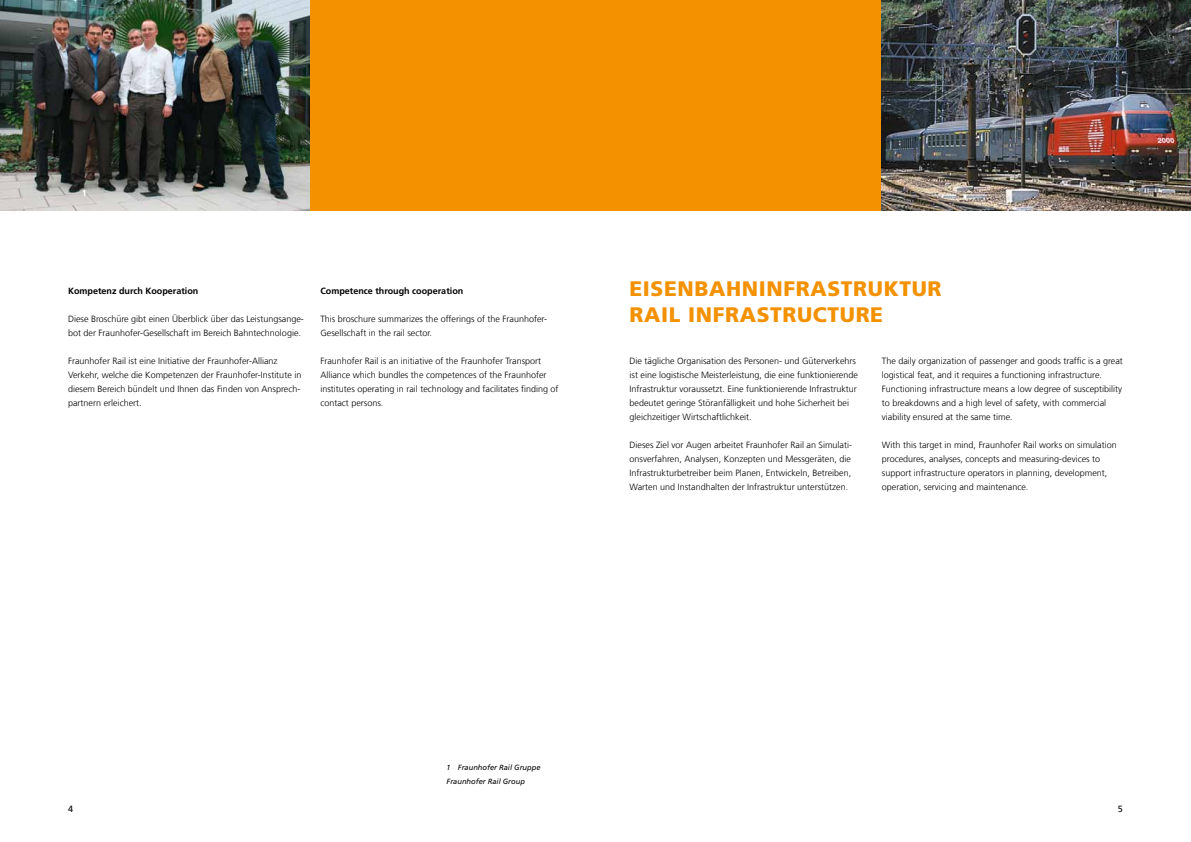
<style>
.page{position:relative;width:1191px;height:842px;background:#fff}
.page>*{position:absolute;margin:0;border:0;box-sizing:border-box;transform-origin:0 0}
.t1{font:900 21px/26px "Frutiger LT Com";letter-spacing:.03em;color:#f39100}
.t2{font:300 9px/14px "Frutiger LT Com";color:#000}
.t3{font:700 9px "Frutiger LT Com";color:#000}
.t4{font:9px "Frutiger LT Com";color:#000}
.t5{font:700 9px "Frutiger LT Com";color:#fff}
.t6{font:italic 7.5px/14px "Frutiger LT Com";color:#000}
</style>
<div class="page">
<div style="left:0;top:0;width:1191px;height:210px;background:#f39100"></div>
<img style="left:0;top:0;width:309px;height:210px">
<img style="left:882px;top:0;width:309px;height:210px">
<p class="t5" style="left:82px;top:188px;width:7px">1</p>
<p class="t3" style="left:68px;top:286px;width:132px">Kompetenz durch Kooperation</p>
<p class="t2" style="left:68px;top:312px;width:237px">Diese Broschüre gibt einen Überblick über das Leistungsange&shy;bot der Fraunhofer-Gesellschaft im Bereich Bahntechnologie.</p>
<p class="t2" style="left:68px;top:354px;width:235px">Fraunhofer Rail ist eine Initiative der Fraunhofer-Allianz Verkehr, welche die Kompetenzen der Fraunhofer-Institute in diesem Bereich bündelt und Ihnen das Finden von Ansprech&shy;partnern erleichert.</p>
<p class="t3" style="left:320px;top:286px;width:144px">Competence through cooperation</p>
<p class="t2" style="left:320px;top:312px;width:228px">This broschure summarizes the offerings of the Fraunhofer-<br>Gesellschaft in the rail sector.</p>
<p class="t2" style="left:320px;top:354px;width:240px">Fraunhofer Rail is an initiative of the Fraunhofer Transport Alliance which bundles the competences of the Fraunhofer institutes operating in rail technology and facilitates finding of contact persons.</p>
<h1 class="t1" style="left:629px;top:275px;width:313px">EISENBAHNINFRASTRUKTUR<br>RAIL INFRASTRUCTURE</h1>
<p class="t2" style="left:882px;top:354px;width:242px">The daily organization of passenger and goods traffic is a great logistical feat, and it requires a functioning infrastructure.<br>Functioning infrastructure means a low degree of susceptibility to breakdowns and a high level of safety, with commercial viability ensured at the same time.</p>
<p class="t2" style="left:882px;top:438px;width:236px">With this target in mind, Fraunhofer Rail works on simulation procedures, analyses, concepts and measuring-devices to support infrastructure operators in planning, development, operation, servicing and maintenance.</p>
<p class="t2" style="left:629px;top:354px;width:230px">Die tägliche Organisation des Personen- und Güterverkehrs ist eine logistische Meisterleistung, die eine funktionierende Infrastruktur voraussetzt. Eine funktionierende Infrastruktur bedeutet geringe Störanfälligkeit und hohe Sicherheit bei gleichzeitiger Wirtschaftlichkeit.</p>
<p class="t2" style="left:629px;top:438px;width:224px">Dieses Ziel vor Augen arbeitet Fraunhofer Rail an Simulati&shy;onsverfahren, Analysen, Konzepten und Messgeräten, die Infrastrukturbetreiber beim Planen, Entwickeln, Betreiben, Warten und Instandhalten der Infrastruktur unterstützen.</p>
<p class="t6" style="left:446px;top:760px;width:95px">1 Fraunhofer Rail Gruppe<br>Fraunhofer Rail Group</p>
<p class="t4" style="left:68px;top:804px;width:7px">4</p>
<p class="t4" style="left:1118px;top:804px;width:7px">5</p>
</div>
